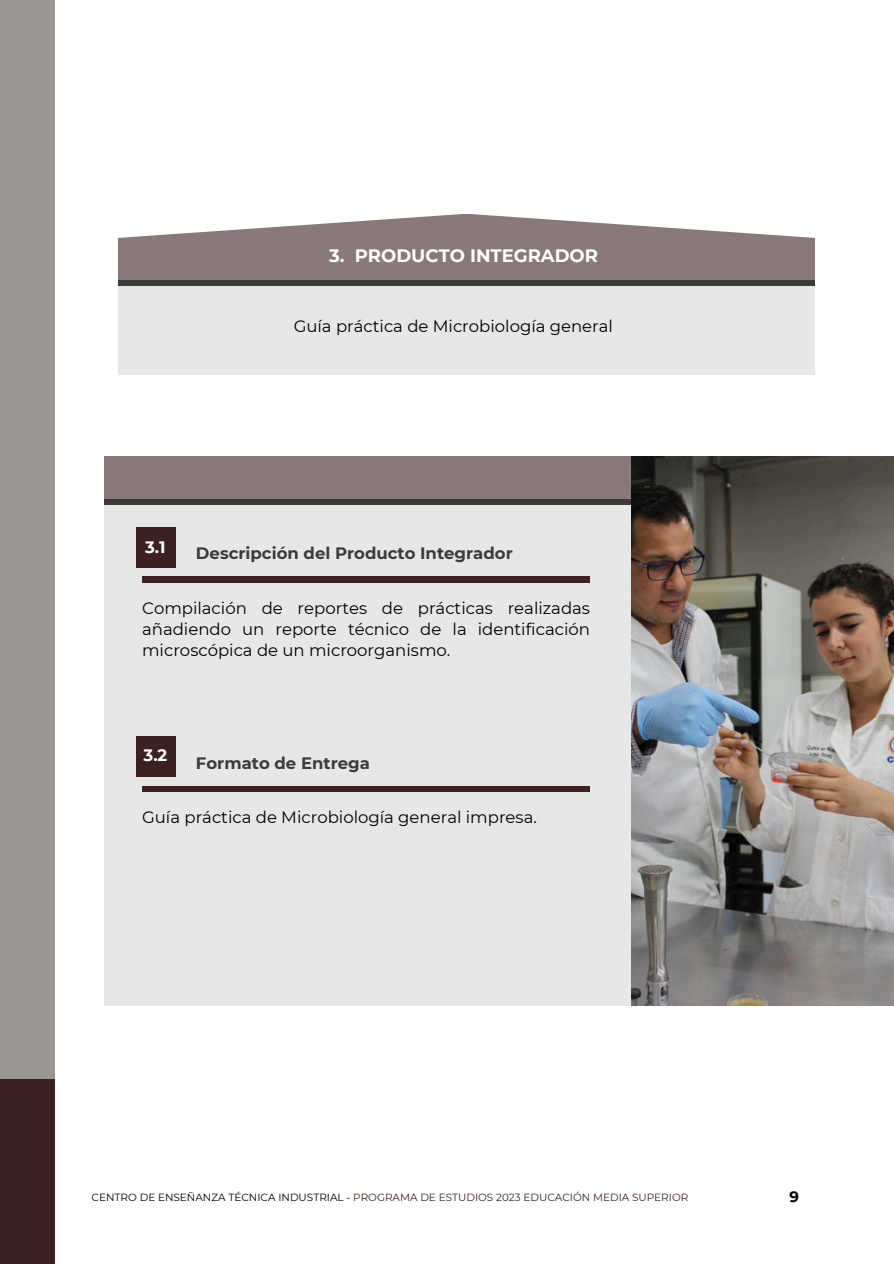
<style>
.page{position:relative;width:894px;height:1264px;background:#fff}
.page>*{position:absolute;margin:0;border:0;box-sizing:border-box;transform-origin:0 0}
.t1{font:700 18px "Montserrat";color:#fff}
.t2{font:16.5px/21.3px "Montserrat";color:#000;text-align:justify}
.t3{font:700 16.5px "Montserrat";color:#3b3b39}
.t4{font:700 16.5px "Montserrat";color:#fff}
.t5{font:700 15px "Montserrat";color:#000}
.t6{font:10.5px "Montserrat";color:#3d2020}
.s1{color:#000}
</style>
<div class="page">
<div style="left:104px;top:503px;width:526px;height:502px;background:#e8e7e7"></div>
<div style="left:136px;top:526px;width:39px;height:41px;background:#3d2020"></div>
<div style="left:136px;top:736px;width:39px;height:41px;background:#3d2020"></div>
<div style="left:104px;top:456px;width:527px;height:47px;background:#8a7979"></div>
<div style="left:142px;top:576px;width:448px;height:7px;background:#3d2020"></div>
<div style="left:142px;top:786px;width:448px;height:5px;background:#3d2020"></div>
<div style="left:104px;top:499px;width:527px;height:6px;background:#3b3b39"></div>
<svg style="left:118px;top:214px;width:696px;height:66px;fill:#8a7979"></svg>
<div style="left:118px;top:280px;width:696px;height:94px;background:#e8e7e7"></div>
<div style="left:119px;top:280px;width:695px;height:6px;background:#3b3b39"></div>
<img style="left:631px;top:456px;width:262px;height:549px">
<div style="left:0;top:0;width:55px;height:1078px;background:#9a9692"></div>
<div style="left:0;top:1078px;width:55px;height:185px;background:#3d2020"></div>
<h3 class="t1" style="left:329px;top:244px;width:270px">3. PRODUCTO INTEGRADOR</h3>
<p class="t2" style="left:293px;top:315px;width:321px">Guía práctica de Microbiología general</p>
<h2 class="t4" style="left:145px;top:536px;width:22px">3.1</h2>
<h3 class="t3" style="left:196px;top:543px;width:318px">Descripción del Producto Integrador</h3>
<h2 class="t2" style="left:142px;top:597px;width:449px">Compilación de reportes de prácticas realizadas añadiendo un reporte técnico de la identificación microscópica de un microorganismo.</h2>
<h3 class="t4" style="left:143px;top:744px;width:25px">3.2</h3>
<h2 class="t3" style="left:196px;top:752px;width:175px">Formato de Entrega</h2>
<h2 class="t2" style="left:142px;top:806px;width:396px">Guía práctica de Microbiología general impresa.</h2>
<p class="t6" style="left:92px;top:1191px;width:598px"><span class="s1">CENTRO DE ENSEÑANZA TÉCNICA INDUSTRIAL -</span> PROGRAMA DE ESTUDIOS 2023 EDUCACIÓN MEDIA SUPERIOR</p>
<p class="t5" style="left:789px;top:1187px;width:11px">9</p>
</div>
